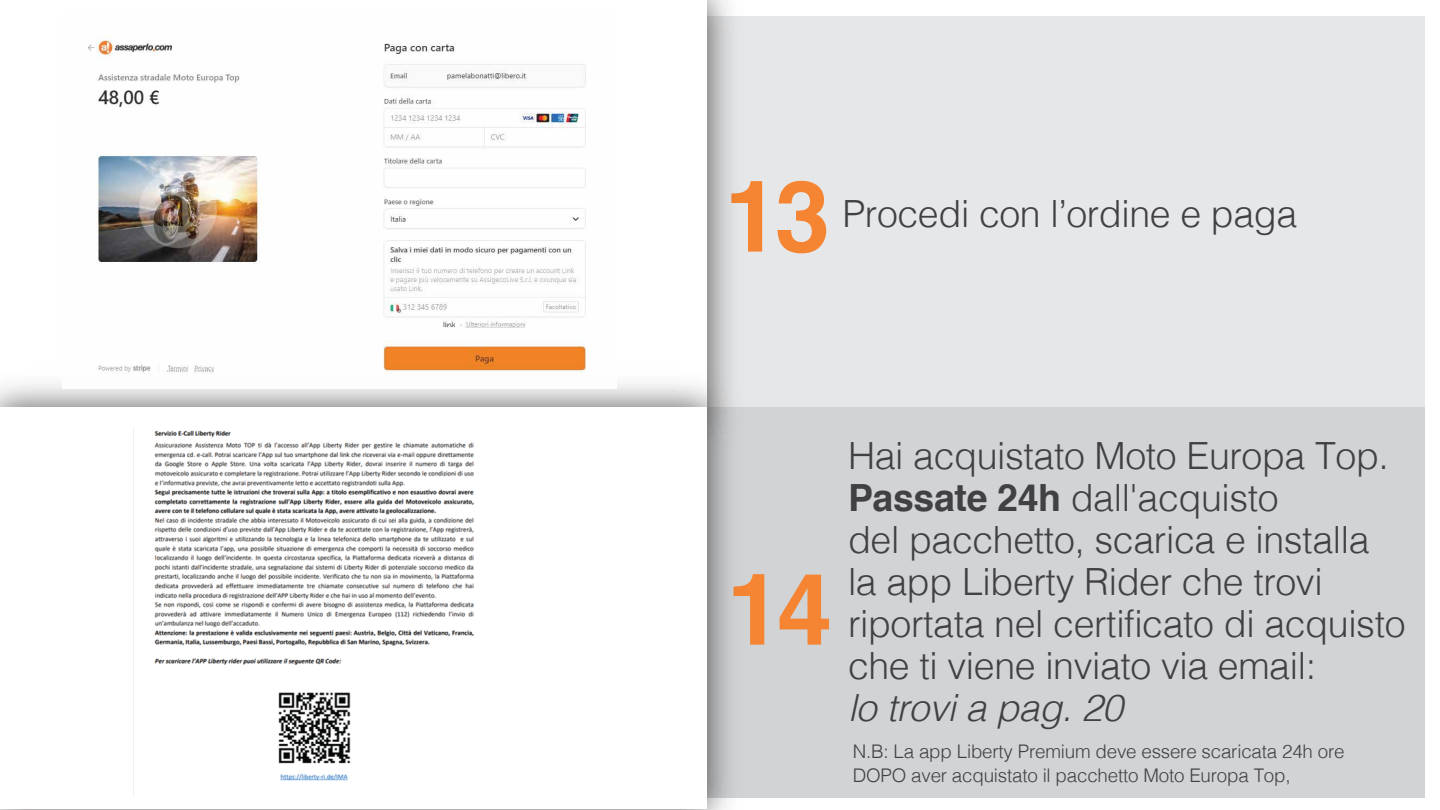
<style>
.page{position:relative;width:1440px;height:810px;background:#fff}
.page>*{position:absolute;margin:0;border:0;box-sizing:border-box;transform-origin:0 0}
.t1{font:700 99.52px "Helvetica";color:#f58532}
.t2{font:300 37.5px/42px "Helvetica";letter-spacing:-.01em;color:#414042}
.t3{font:italic 300 37.5px "Helvetica";letter-spacing:-.01em;color:#414042}
.t4{font:300 18.75px/24.8px "Helvetica";letter-spacing:-.01em;color:#414042}
.s1{font-weight:700}
</style>
<div class="page">
<div style="left:696px;top:16px;width:729px;height:391px;background:#e6e7e8"></div>
<div style="left:696px;top:407px;width:729px;height:390px;background:#d1d3d4"></div>
<div style="left:0;top:1px;width:707px;height:417px;background:#fff"></div>
<div style="left:0;top:407px;width:707px;height:401px;background:#fff"></div>
<img style="left:63px;top:35px;width:554px;height:353px">
<img style="left:133px;top:427px;width:341px;height:371px">
<h1 class="t1" style="left:725px;top:136px;width:107px">13</h1>
<p class="t2" style="left:842px;top:190px;width:456px">Procedi con l’ordine e paga</p>
<h1 class="t1" style="left:727px;top:529px;width:107px">14</h1>
<p class="t2" style="left:848px;top:432px;width:559px">Hai acquistato Moto Europa Top.<br><span class="s1">Passate 24h</span> dall'acquisto<br>del pacchetto, scarica e installa la app Liberty Rider che trovi riportata nel certificato di acquisto che ti viene inviato via email:</p>
<p class="t3" style="left:848px;top:676px;width:276px">lo trovi a pag. 20</p>
<p class="t4" style="left:853px;top:737px;width:493px">N.B: La app Liberty Premium deve essere scaricata 24h ore<br>DOPO aver acquistato il pacchetto Moto Europa Top,</p>
</div>
